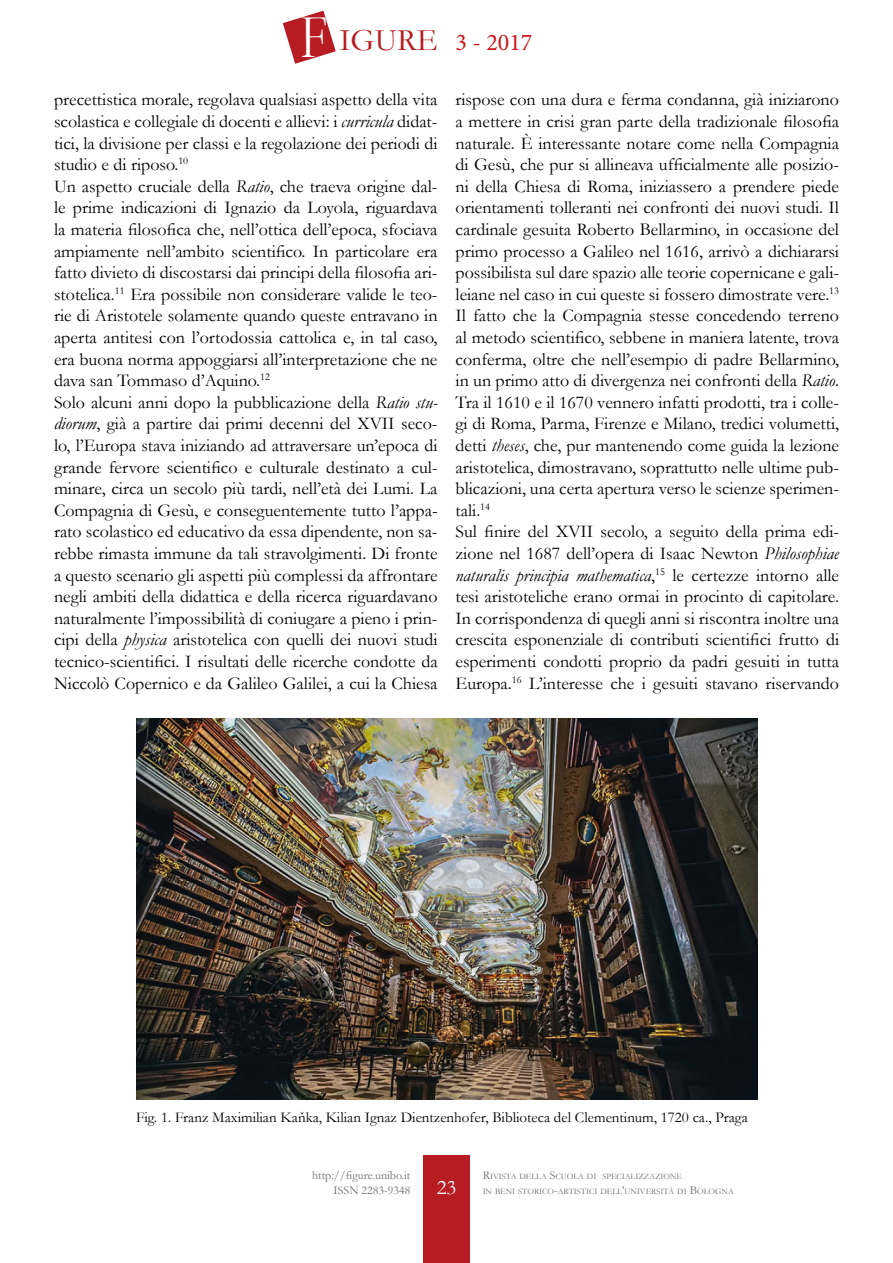
<style>
.page{position:relative;width:893px;height:1263px;background:#fff}
.page>*{position:absolute;margin:0;border:0;box-sizing:border-box;transform-origin:0 0}
.t1{font:24px "Minion Pro";color:#cd1719}
.t2{font:21px "Garamond";color:#fff}
.t3{font:18px/21.6px "Garamond";color:#000}
.t4{font:15px "Garamond";color:#000}
.t5{font:12px/14.4px "Garamond";color:#6d6d6c;text-align:right}
.t6{font:8.4px "Garamond";color:#6d6d6c}
.s1{font-family:"Garamond";font-size:63.3px;color:#fff}
.s2{font-family:"Garamond";font-size:31.5px;color:#b71c22}
.s3{font-style:italic}
.s4{font-size:12px}
</style>
<div class="page">
<img style="left:136px;top:719px;width:621px;height:381px">
<div style="left:423px;top:1155px;width:46px;height:108px;background:#b71c22"></div>
<svg style="left:283px;top:11px;width:53px;height:53px"></svg>
<h1 class="t1" style="left:301px;top:27px;width:233px"><span class="s1">F</span> <span class="s2">IGURE</span> 3 - 2017</h1>
<p class="t3" style="left:54px;top:91px;width:385px">precettistica morale, regolava qualsiasi aspetto della vita scolastica e collegiale di docenti e allievi: i <span class="s3">curricula</span> didat&shy;tici, la divisione per classi e la regolazione dei periodi di studio e di riposo.<sup>10<br></sup>Un aspetto cruciale della <span class="s3">Ratio</span>, che traeva origine dal&shy;le prime indicazioni di Ignazio da Loyola, riguardava la materia filosofica che, nell’ottica dell’epoca, sfociava ampiamente nell’ambito scientifico. In particolare era fatto divieto di discostarsi dai principi della filosofia ari&shy;stotelica.<sup>11</sup> Era possibile non considerare valide le teo&shy;rie di Aristotele solamente quando queste entravano in aperta antitesi con l’ortodossia cattolica e, in tal caso, era buona norma appoggiarsi all’interpretazione che ne dava san Tommaso d’Aquino.<sup>12<br></sup>Solo alcuni anni dopo la pubblicazione della <span class="s3">Ratio stu&shy;diorum</span>, già a partire dai primi decenni del XVII seco&shy;lo, l’Europa stava iniziando ad attraversare un’epoca di grande fervore scientifico e culturale destinato a cul&shy;minare, circa un secolo più tardi, nell’età dei Lumi. La Compagnia di Gesù, e conseguentemente tutto l’appa&shy;rato scolastico ed educativo da essa dipendente, non sa&shy;rebbe rimasta immune da tali stravolgimenti. Di fronte a questo scenario gli aspetti più complessi da affrontare negli ambiti della didattica e della ricerca riguardavano naturalmente l’impossibilità di coniugare a pieno i prin&shy;cipi della <span class="s3">physica</span> aristotelica con quelli dei nuovi studi tecnico-scientifici. I risultati delle ricerche condotte da Niccolò Copernico e da Galileo Galilei, a cui la Chiesa</p>
<p class="t3" style="left:455px;top:91px;width:385px">rispose con una dura e ferma condanna, già iniziarono a mettere in crisi gran parte della tradizionale filosofia naturale. È interessante notare come nella Compagnia di Gesù, che pur si allineava ufficialmente alle posizio&shy;ni della Chiesa di Roma, iniziassero a prendere piede orientamenti tolleranti nei confronti dei nuovi studi. Il cardinale gesuita Roberto Bellarmino, in occasione del primo processo a Galileo nel 1616, arrivò a dichiararsi possibilista sul dare spazio alle teorie copernicane e gali&shy;leiane nel caso in cui queste si fossero dimostrate vere.<sup>13<br></sup>Il fatto che la Compagnia stesse concedendo terreno al metodo scientifico, sebbene in maniera latente, trova conferma, oltre che nell’esempio di padre Bellarmino, in un primo atto di divergenza nei confronti della <span class="s3">Ratio</span>.<br>Tra il 1610 e il 1670 vennero infatti prodotti, tra i colle&shy;gi di Roma, Parma, Firenze e Milano, tredici volumetti, detti <span class="s3">theses</span>, che, pur mantenendo come guida la lezione aristotelica, dimostravano, soprattutto nelle ultime pub&shy;blicazioni, una certa apertura verso le scienze sperimen&shy;tali.<sup>14<br></sup>Sul finire del XVII secolo, a seguito della prima edi&shy;zione nel 1687 dell’opera di Isaac Newton <span class="s3">Philosophiae naturalis principia mathematica</span>,<sup>15</sup> le certezze intorno alle tesi aristoteliche erano ormai in procinto di capitolare.<br>In corrispondenza di quegli anni si riscontra inoltre una crescita esponenziale di contributi scientifici frutto di esperimenti condotti proprio da padri gesuiti in tutta Europa.<sup>16</sup> L’interesse che i gesuiti stavano riservando</p>
<p class="t4" style="left:136px;top:1111px;width:613px">Fig. 1. Franz Maximilian Kaňka, Kilian Ignaz Dientzenhofer, Biblioteca del Clementinum, 1720 ca., Praga</p>
<p class="t5" style="left:312px;top:1169px;width:100px">http://figure.unibo.it<br>ISSN 2283-9348</p>
<p class="t6" style="left:483px;top:1173px;width:201px"><span class="s4">R</span>IVISTA DELLA <span class="s4">S</span>CUOLA DI SPECIALIZZAZIONE</p>
<p class="t2" style="left:437px;top:1179px;width:21px">23</p>
<p class="t6" style="left:483px;top:1188px;width:252px">IN BENI STORICO<span class="s4">-</span>ARTISTICI DELL<span class="s4">’</span>UNIVERSITÀ DI <span class="s4">B</span>OLOGNA</p>
</div>
